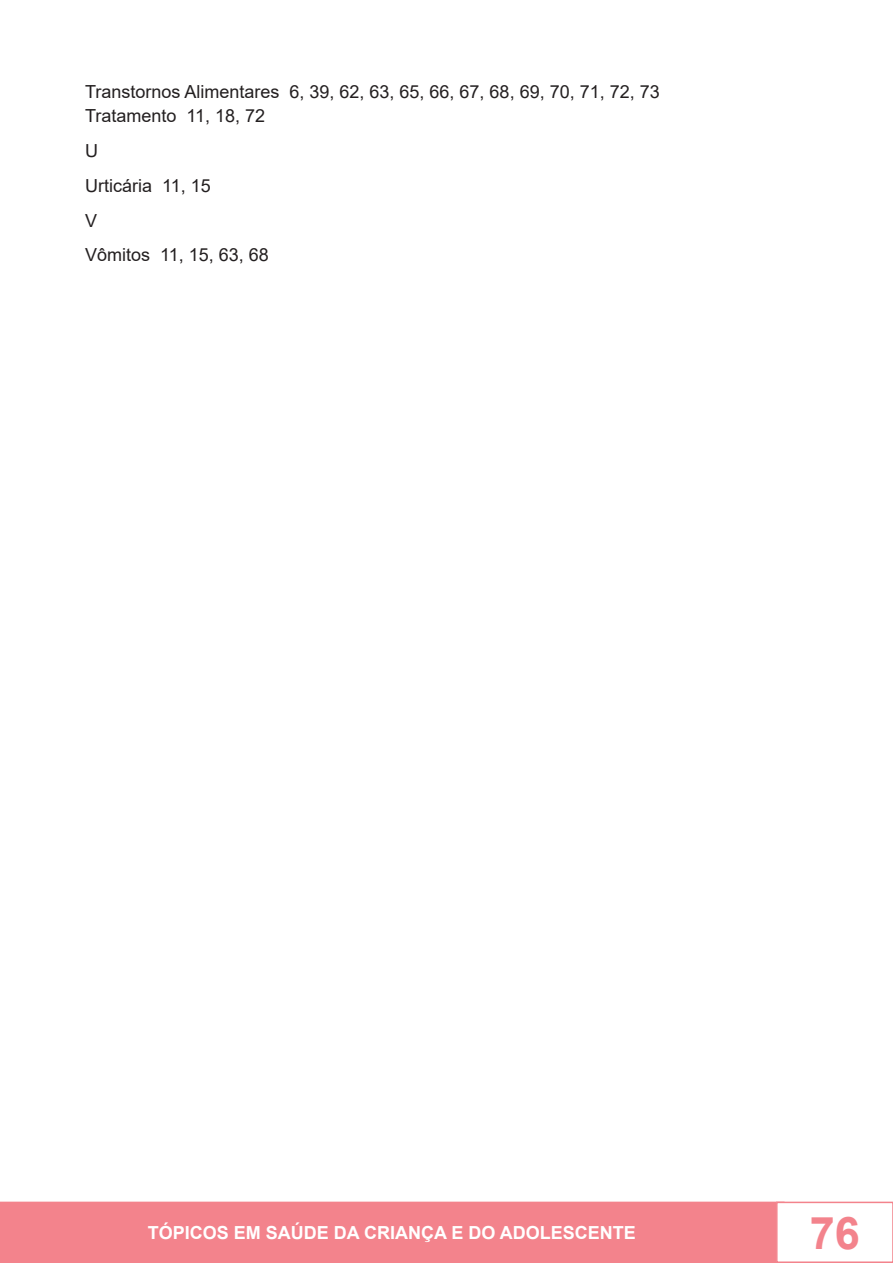
<style>
.page{position:relative;width:893px;height:1263px;background:#fff}
.page>*{position:absolute;margin:0;border:0;box-sizing:border-box;transform-origin:0 0}
.t1{font:700 45px "Arial";color:#f3838c}
.t2{font:18px "Arial";color:#231f20}
.t3{font:700 18px "Arial";color:#fff}
</style>
<div class="page">
<div style="left:0;top:1202px;width:784px;height:60px;background:#f3838c"></div>
<div style="left:0;top:1201px;width:784px;height:62px;border:2px solid #f3838c"></div>
<div style="left:777px;top:1202px;width:116px;height:60px;background:#fff"></div>
<div style="left:776px;top:1201px;width:117px;height:62px;border:2px solid #f3838c"></div>
<p class="t2" style="left:85px;top:79px;width:576px">Transtornos Alimentares 6, 39, 62, 63, 65, 66, 67, 68, 69, 70, 71, 72, 73</p>
<p class="t2" style="left:85px;top:103px;width:182px">Tratamento 11, 18, 72</p>
<p class="t2" style="left:85px;top:138px;width:14px">U</p>
<p class="t2" style="left:85px;top:173px;width:127px">Urticária 11, 15</p>
<p class="t2" style="left:85px;top:208px;width:14px">V</p>
<p class="t2" style="left:85px;top:243px;width:185px">Vômitos 11, 15, 63, 68</p>
<p class="t3" style="left:148px;top:1220px;width:490px">TÓPICOS EM SAÚDE DA CRIANÇA E DO ADOLESCENTE</p>
<h1 class="t1" style="left:810px;top:1201px;width:52px">76</h1>
</div>
